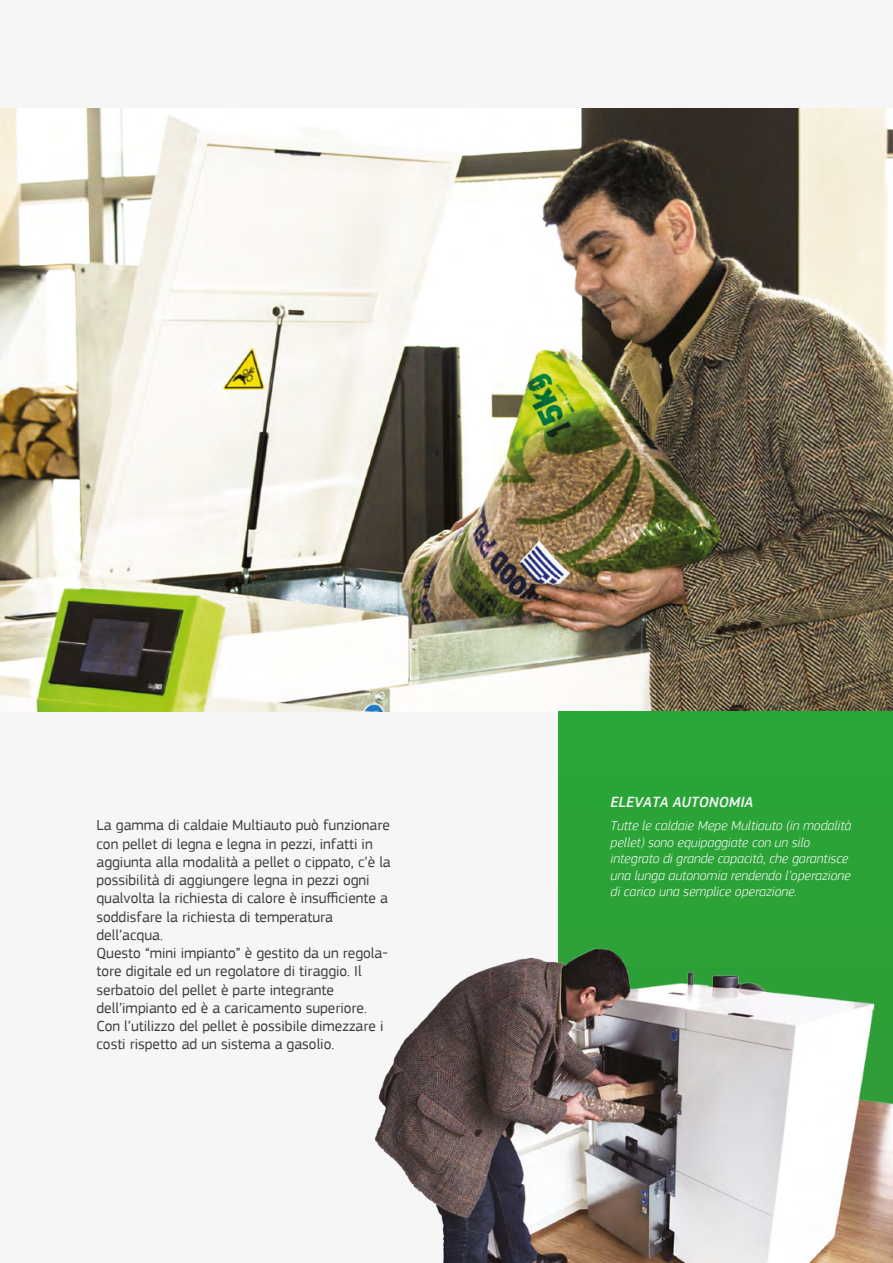
<style>
.page{position:relative;width:893px;height:1263px;background:#f6f6f6}
.page>*{position:absolute;margin:0;border:0;box-sizing:border-box;transform-origin:0 0}
.t1{font:15.15px/18.3px "PF Square Sans Pro";color:#3c3c3b}
.t2{font:italic 500 15.15px "PF Square Sans Pro";color:#f6f6f6}
.t3{font:italic 300 13.65px/16.4px "PF Square Sans Pro";color:#f6f6f6}
</style>
<div class="page">
<img style="left:0;top:109px;width:893px;height:603px">
<div style="left:559px;top:712px;width:334px;height:551px;background:#2aa437"></div>
<img style="left:375px;top:913px;width:518px;height:350px">
<p class="t2" style="left:610px;top:793px;width:144px">ELEVATA AUTONOMIA</p>
<p class="t1" style="left:96px;top:816px;width:296px">La gamma di caldaie Multiauto può funzionare con pellet di legna e legna in pezzi, infatti in aggiunta alla modalità a pellet o cippato, c’è la possibilità di aggiungere legna in pezzi ogni qualvolta la richiesta di calore è insufficiente a soddisfare la richiesta di temperatura dell’acqua.<br>Questo “mini impianto” è gestito da un regola&shy;tore digitale ed un regolatore di tiraggio. Il serbatoio del pellet è parte integrante dell’impianto ed è a caricamento superiore.<br>Con l’utilizzo del pellet è possibile dimezzare i costi rispetto ad un sistema a gasolio.</p>
<p class="t3" style="left:611px;top:817px;width:242px">Tutte le caldaie Mepe Multiauto (in modalità pellet) sono equipaggiate con un silo integrato di grande capacità, che garantisce una lunga autonomia rendendo l’operazione di carico una semplice operazione.</p>
</div>
